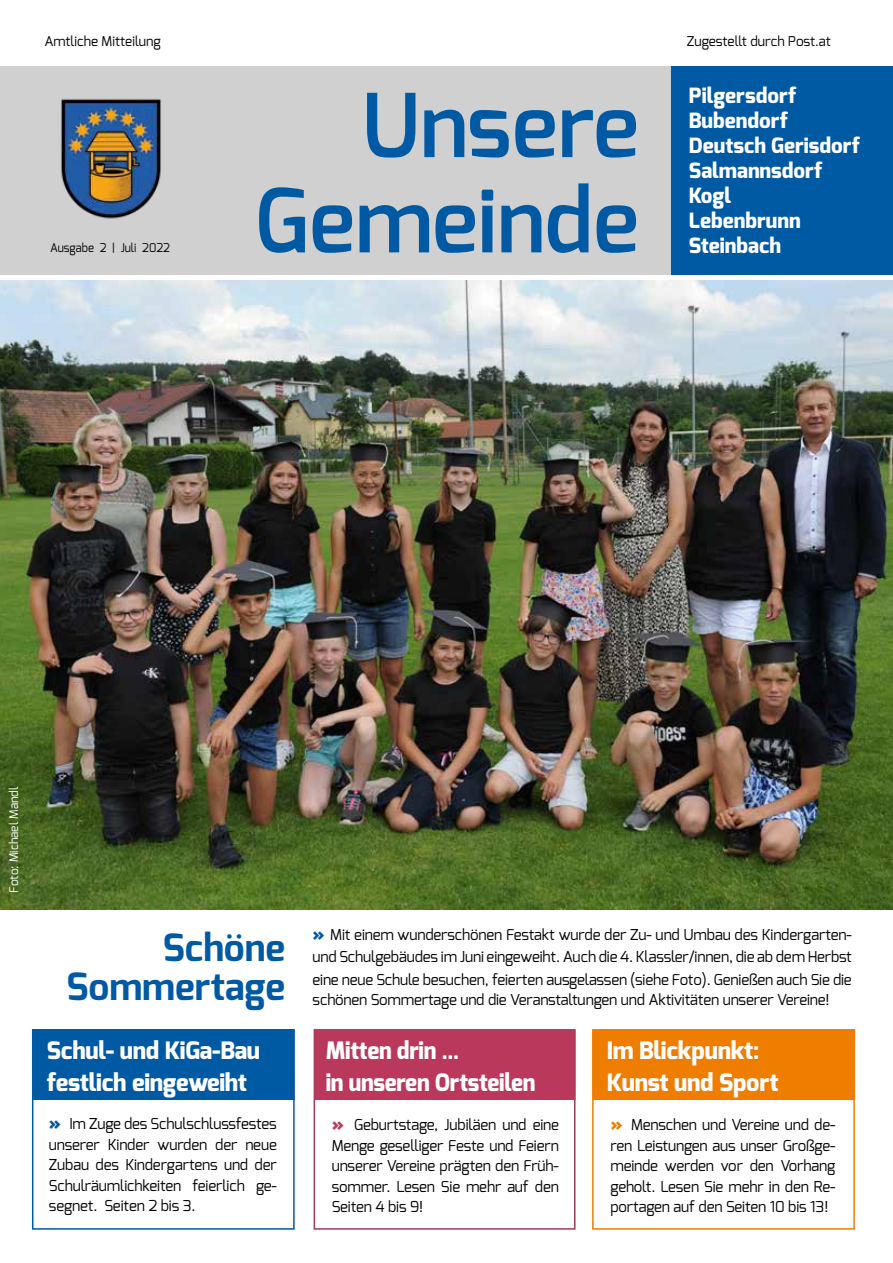
<style>
.page{position:relative;width:893px;height:1263px;background:#fff}
.page>*{position:absolute;margin:0;border:0;box-sizing:border-box;transform-origin:0 0}
.t1{font:600 87.9px/95.2px "Exo";color:#0059a3;text-align:right}
.t2{font:700 37.5px/39px "Exo";color:#0059a3;text-align:right}
.t3{font:800 24px/31.8px "Exo";letter-spacing:-.01em;color:#fff}
.t4{font:800 24px/31.8px "Exo";letter-spacing:-.01em;color:#fff;scale:.95 1}
.t5{font:800 21px/24.9px "Exo";color:#fff}
.t6{font:15px/20.4px "Exo";letter-spacing:-.01em;color:#000;text-align:justify}
.t7{font:13.5px "Exo";color:#000}
.t8{font:12px "Exo";color:#000;scale:.95 1}
.t9{font:12px "Exo";color:#fff}
.s1{font-weight:800;font-size:21px;color:#0059a3}
.s2{font-weight:800;font-size:21px;color:#b9385b}
.s3{font-weight:800;font-size:21px;color:#ef7d00}
</style>
<div class="page">
<div style="left:0;top:66px;width:893px;height:208px;background:#d0d0d0"></div>
<div style="left:672px;top:66px;width:221px;height:208px;background:#0059a3"></div>
<img style="left:61px;top:99px;width:101px;height:120px">
<img style="left:0;top:281px;width:893px;height:629px">
<div style="left:32px;top:1029px;width:263px;height:201px;border:2px solid #0059a3"></div>
<div style="left:32px;top:1029px;width:263px;height:71px;background:#0059a3"></div>
<div style="left:592px;top:1029px;width:263px;height:201px;border:2px solid #ef7d00"></div>
<div style="left:592px;top:1029px;width:263px;height:71px;background:#ef7d00"></div>
<div style="left:314px;top:1029px;width:261px;height:201px;border:2px solid #a43858"></div>
<div style="left:315px;top:1029px;width:260px;height:71px;background:#b9385b;border:2px solid #b9385b"></div>
<p class="t7" style="left:44px;top:32px;width:118px">Amtliche Mitteilung</p>
<p class="t7" style="left:687px;top:32px;width:146px">Zugestellt durch Post.at</p>
<p class="t8" style="left:50px;top:240px;width:128px">Ausgabe 2 | Juli 2022</p>
<h1 class="t1" style="left:255px;top:78px;width:386px">Unsere<br>Gemeinde</h1>
<h3 class="t5" style="left:689px;top:83px;width:173px">Pilgersdorf<br>Bubendorf<br>Deutsch Gerisdorf<br>Salmannsdorf<br>Kogl<br>Lebenbrunn<br>Steinbach</h3>
<p class="t9" style="left:6px;top:893px;width:108px;rotate:-90deg">Foto: Michael Mandl</p>
<h2 class="t2" style="left:66px;top:928px;width:220px">Schöne<br>Sommertage</h2>
<h3 class="t3" style="left:47px;top:1034px;width:215px">Schul- und KiGa-Bau festlich eingeweiht</h3>
<p class="t6" style="left:49px;top:1114px;width:229px"><span class="s1">»</span> Im Zuge des Schulschlussfestes unserer Kinder wurden der neue Zubau des Kindergartens und der Schulräumlichkeiten feierlich ge&shy;segnet. Seiten 2 bis 3.</p>
<p class="t6" style="left:313px;top:923px;width:541px;line-height:22.5px"><span class="s1">»</span> Mit einem wunderschönen Festakt wurde der Zu- und Umbau des Kindergarten&shy;und Schulgebäudes im Juni eingeweiht. Auch die 4. Klassler/innen, die ab dem Herbst eine neue Schule besuchen, feierten ausgelassen (siehe Foto). Genießen auch Sie die</p>
<p class="t6" style="left:313px;top:989px;width:518px">schönen Sommertage und die Veranstaltungen und Aktivitäten unserer Vereine!</p>
<h3 class="t4" style="left:326px;top:1034px;width:222px">Mitten drin ...<br>in unseren Ortsteilen</h3>
<p class="t6" style="left:332px;top:1115px;width:229px"><span class="s2">»</span> Geburtstage, Jubiläen und eine Menge geselliger Feste und Feiern unserer Vereine prägten den Früh&shy;sommer. Lesen Sie mehr auf den Seiten 4 bis 9!</p>
<h3 class="t3" style="left:607px;top:1034px;width:173px">Im Blickpunkt:<br>Kunst und Sport</h3>
<p class="t6" style="left:611px;top:1115px;width:226px"><span class="s3">»</span> Menschen und Vereine und de&shy;ren Leistungen aus unser Großge&shy;meinde werden vor den Vorhang geholt. Lesen Sie mehr in den Re&shy;portagen auf den Seiten 10 bis 13!</p>
</div>
